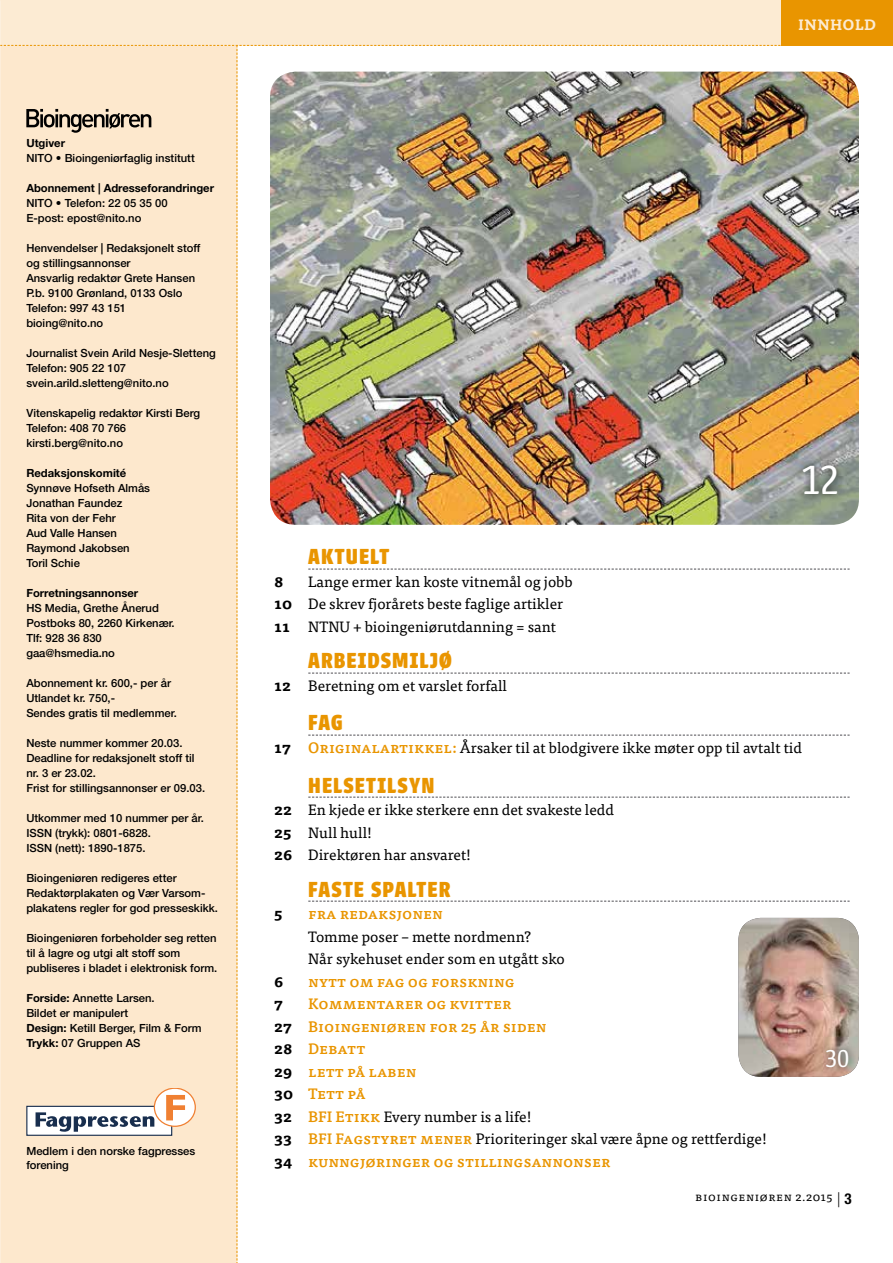
<style>
.page{position:relative;width:893px;height:1263px;background:#fff}
.page>*{position:absolute;margin:0;border:0;box-sizing:border-box;transform-origin:0 0}
.t1{font:300 45px "Urbana";color:#fff}
.t2{font:300 27px "Urbana";color:#fff}
.t3{font:700 24px "Urbana";letter-spacing:.045em;color:#e99500}
.t4{font:15px/22.5px "Tisa Pro";color:#000}
.t5{font:500 15px/22.5px "Tisa Pro";color:#e99500}
.t6{font:800 15px "Caecilia LT Std";letter-spacing:.06em;color:#fcebd3}
.t7{font:700 15px "Tisa Pro";color:#000}
.t8{font:12px "Tisa Pro";letter-spacing:.05em;color:#000}
.t9{font:500 12px "Helvetica Neue LT Pro";color:#fff}
.t10{font:500 11.25px/15px "Helvetica Neue LT Pro";color:#000}
.t11{font:700 11.25px "Helvetica Neue LT Pro";color:#000}
.s1{font-weight:700}
.s2{font-weight:500;color:#e99500}
.s3{font-weight:700;color:#000}
.s4{font-family:"Tisa Pro";font-weight:700;font-size:15px;color:#000}
.s5{font-family:"Tisa Pro";font-size:15px;color:#e99500}
.s6{font-family:"Helvetica Neue LT Pro";font-weight:300;font-size:15px}
.s7{font-family:"Helvetica Neue LT Pro";font-weight:700;font-stretch:condensed;font-size:15px}
</style>
<div class="page">
<div style="left:0;top:0;width:781px;height:46px;background:#fcebd3"></div>
<div style="left:781px;top:0;width:112px;height:46px;background:#e99500"></div>
<img style="left:0;top:45px;width:859px;height:1218px">
<p class="t11" style="left:26px;top:136px;width:40px">Utgiver</p>
<p class="t10" style="left:26px;top:151px;width:170px">NITO • Bioingeniørfaglig institutt</p>
<p class="t11" style="left:26px;top:181px;width:189px">Abonnement | Adresseforandringer</p>
<p class="t10" style="left:26px;top:196px;width:143px">NITO • Telefon: 22 05 35 00<br>E-post: epost@nito.no</p>
<p class="t10" style="left:26px;top:241px;width:176px">Henvendelser | Redaksjonelt stoff og stillingsannonser<br>Ansvarlig redaktør Grete Hansen<br>P.b. 9100 Grønland, 0133 Oslo<br>Telefon: 997 43 151 bioing@nito.no</p>
<p class="t10" style="left:26px;top:346px;width:191px">Journalist Svein Arild Nesje-Sletteng<br>Telefon: 905 22 107 svein.arild.sletteng@nito.no</p>
<p class="t10" style="left:26px;top:406px;width:175px">Vitenskapelig redaktør Kirsti Berg<br>Telefon: 408 70 766 kirsti.berg@nito.no</p>
<p class="t11" style="left:26px;top:466px;width:101px">Redaksjonskomité</p>
<p class="t10" style="left:26px;top:481px;width:125px">Synnøve Hofseth Almås<br>Jonathan Faundez<br>Rita von der Fehr<br>Aud Valle Hansen<br>Raymond Jakobsen<br>Toril Schie</p>
<p class="t11" style="left:26px;top:586px;width:113px">Forretningsannonser</p>
<p class="t10" style="left:26px;top:601px;width:150px">HS Media, Grethe Ånerud<br>Postboks 80, 2260 Kirkenær.<br>Tlf: 928 36 830 gaa@hsmedia.no</p>
<p class="t10" style="left:26px;top:676px;width:152px">Abonnement kr. 600,- per år<br>Utlandet kr. 750,-<br>Sendes gratis til medlemmer.</p>
<p class="t10" style="left:26px;top:736px;width:180px">Neste nummer kommer 20.03.<br>Deadline for redaksjonelt stoff til nr. 3 er 23.02.<br>Frist for stillingsannonser er 09.03.</p>
<p class="t10" style="left:26px;top:811px;width:179px">Utkommer med 10 nummer per år.<br>ISSN (trykk): 0801-6828.<br>ISSN (nett): 1890-1875.</p>
<p class="t10" style="left:26px;top:871px;width:193px">Bioingeniøren redigeres etter<br>Redaktørplakaten og Vær Varsom&shy;plakatens regler for god presseskikk.</p>
<p class="t10" style="left:26px;top:931px;width:192px">Bioingeniøren forbeholder seg retten til å lagre og utgi alt stoff som publiseres i bladet i elektronisk form.</p>
<p class="t10" style="left:26px;top:991px;width:177px"><span class="s1">Forside:</span> Annette Larsen.<br>Bildet er manipulert<br><span class="s1">Design:</span> Ketill Berger, Film &amp; Form<br><span class="s1">Trykk:</span> 07 Gruppen AS</p>
<p class="t10" style="left:26px;top:1144px;width:171px;line-height:13.5px">Medlem i den norske fagpresses forening</p>
<h3 class="t6" style="left:799px;top:15px;width:79px">INNHOLD</h3>
<h3 class="t3" style="left:308px;top:543px;width:82px">AKTUELT</h3>
<h1 class="t1" style="left:800px;top:456px;width:41px">12</h1>
<h3 class="t4" style="left:274px;top:569px;width:300px;text-indent:34px">Lange ermer kan koste vitnemål og jobb<br><span class="s1">10</span> De skrev fjorårets beste faglige artikler<br><span class="s1">11</span> NTNU + bioingeniørutdanning = sant</h3>
<h3 class="t3" style="left:308px;top:647px;width:145px">ARBEIDSMILJØ</h3>
<h3 class="t4" style="left:274px;top:673px;width:234px"><span class="s1">12</span> Beretning om et varslet forfall</h3>
<h3 class="t3" style="left:308px;top:709px;width:36px">FAG</h3>
<h3 class="t4" style="left:274px;top:736px;width:529px"><span class="s1">17</span> <span class="s2">Originalartikkel:</span> Årsaker til at blodgivere ikke møter opp til avtalt tid</h3>
<h3 class="t3" style="left:308px;top:771px;width:128px">HELSETILSYN</h3>
<h3 class="t4" style="left:274px;top:798px;width:341px"><span class="s1">22</span> En kjede er ikke sterkere enn det svakeste ledd<br><span class="s1">25</span> Null hull!<br><span class="s1">26</span> Direktøren har ansvaret!</h3>
<h3 class="t3" style="left:308px;top:875px;width:144px">FASTE SPALTER</h3>
<h3 class="t7" style="left:274px;top:901px;width:10px">5</h3>
<h3 class="t5" style="left:308px;top:901px;width:136px">fra redaksjonen</h3>
<h3 class="t4" style="left:308px;top:924px;width:258px">Tomme poser – mette nordmenn?<br>Når sykehuset ender som en utgått sko</h3>
<h3 class="t7" style="left:274px;top:969px;width:11px">6</h3>
<h3 class="t5" style="left:308px;top:969px;width:208px">nytt om fag og forskning</h3>
<h3 class="t7" style="left:274px;top:991px;width:10px">7</h3>
<h3 class="t7" style="left:274px;top:569px;width:11px">8</h3>
<h3 class="t5" style="left:274px;top:991px;width:274px;text-indent:34px">Kommentarer og kvitter<br><span class="s3">27</span> Bioingeniøren for 25 år siden<br><span class="s3">28</span> Debatt<br><span class="s3">29</span> lett på laben</h3>
<p class="t9" style="left:274px;top:1087px;width:144px"><span class="s4">30</span> <span class="s5">Tett på</span> Gry Skår</p>
<h3 class="t4" style="left:274px;top:1104px;width:494px"><span class="s1">32</span> <span class="s2">BFI Etikk</span> Every number is a life!<br><span class="s1">33</span> <span class="s2">BFI Fagstyret mener</span> Prioriteringer skal være åpne og rettferdige!<br><span class="s1">34</span> <span class="s2">kunngjøringer og stillingsannonser</span></h3>
<h2 class="t2" style="left:825px;top:1045px;width:26px">30</h2>
<p class="t8" style="left:695px;top:1188px;width:158px">Bioingeniøren 2.2015 <span class="s6">|</span> <span class="s7">3</span></p>
</div>
